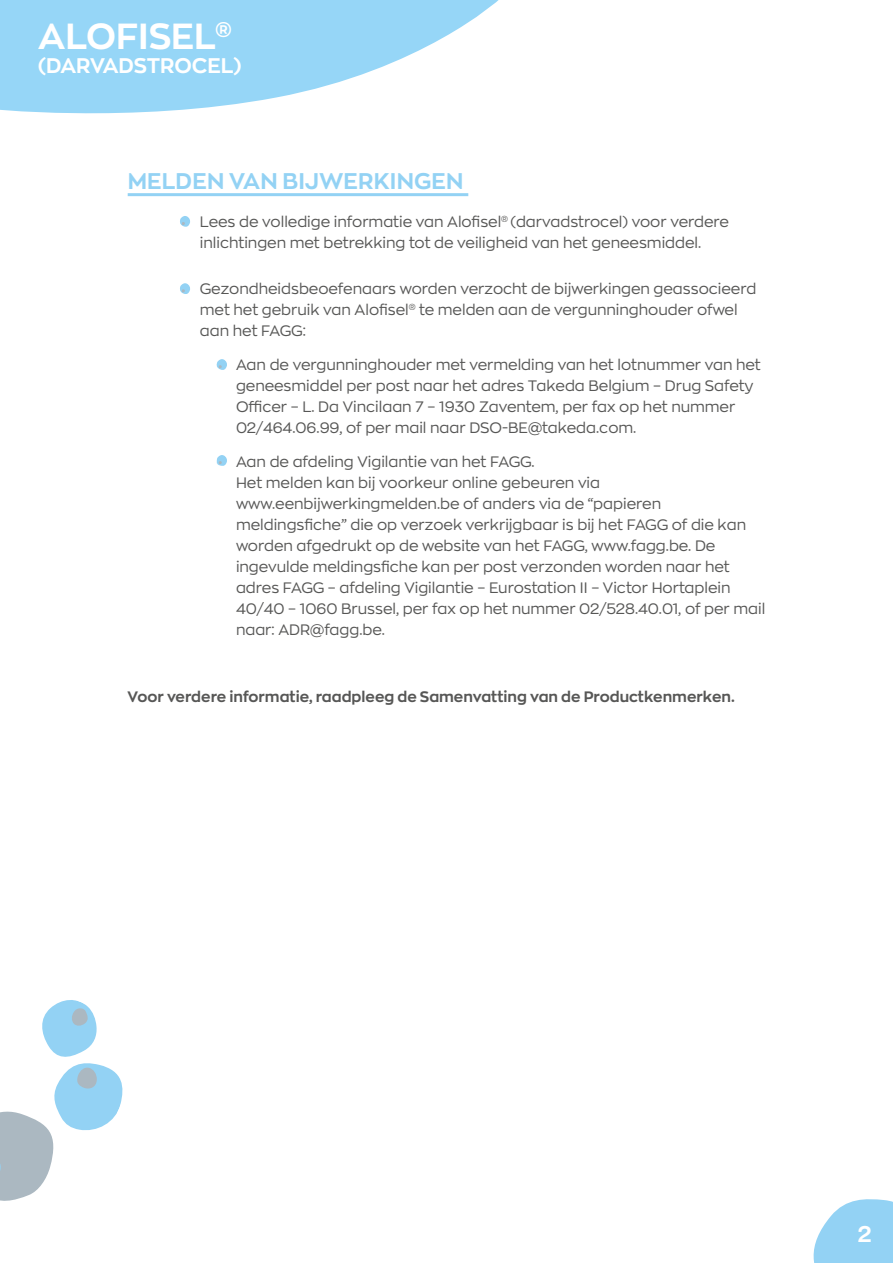
<style>
.page{position:relative;width:893px;height:1263px;background:#fff}
.page>*{position:absolute;margin:0;border:0;box-sizing:border-box;transform-origin:0 0}
.t1{font:700 36px "Zona Pro";color:#fff}
.t2{font:700 22.5px "Zona Pro";letter-spacing:.01em;color:#93d2f4}
.t3{font:700 22.5px "Zona Pro";color:#fff}
.t4{font:700 21px "Zona Pro";color:#fff}
.t5{font:15px/21px "Zona Pro";color:#575756}
.t6{font:700 15px "Zona Pro";color:#575756}
.s1{font-size:30px;color:#96d6f7}
</style>
<div class="page">
<svg style="left:0;top:1000px;width:123px;height:201px"></svg>
<svg style="left:0;top:0;width:499px;height:114px;fill:#96d6f7"></svg>
<svg style="left:813px;top:1199px;width:80px;height:64px;background:#a3d8f5"></svg>
<hr style="left:128px;top:193px;width:340px;height:3px;background:#93d2f4">
<svg style="left:180px;top:216px;width:10px;height:11px"></svg>
<svg style="left:180px;top:283px;width:10px;height:11px"></svg>
<svg style="left:216px;top:359px;width:11px;height:11px"></svg>
<svg style="left:216px;top:455px;width:11px;height:11px"></svg>
<h1 class="t1" style="left:38px;top:12px;width:195px">ALOFISEL<sup>®</sup></h1>
<h3 class="t4" style="left:38px;top:52px;width:205px">(DARVADSTROCEL)</h3>
<h2 class="t2" style="left:128px;top:166px;width:337px">MELDEN VAN BIJWERKINGEN</h2>
<p class="t5" style="left:179px;top:210px;width:552px;text-align:center"><span class="s1">•</span> Lees de volledige informatie van Alofisel<sup>®</sup> (darvadstrocel) voor verdere inlichtingen met betrekking tot de veiligheid van het geneesmiddel.</p>
<p class="t5" style="left:200px;top:278px;width:558px;text-indent:-21px"><span class="s1">•</span> Gezondheidsbeoefenaars worden verzocht de bijwerkingen geassocieerd met het gebruik van Alofisel<sup>®</sup> te melden aan de vergunninghouder ofwel aan het FAGG:</p>
<p class="t5" style="left:236px;top:354px;width:526px;text-indent:-21px"><span class="s1">•</span> Aan de vergunninghouder met vermelding van het lotnummer van het geneesmiddel per post naar het adres Takeda Belgium – Drug Safety Officer – L. Da Vincilaan 7 – 1930 Zaventem, per fax op het nummer 02/464.06.99, of per mail naar DSO-BE@takeda.com.</p>
<p class="t5" style="left:236px;top:450px;width:531px;text-indent:-21px"><span class="s1">•</span> Aan de afdeling Vigilantie van het FAGG.<br>Het melden kan bij voorkeur online gebeuren via www.eenbijwerkingmelden.be of anders via de “papieren meldingsfiche” die op verzoek verkrijgbaar is bij het FAGG of die kan worden afgedrukt op de website van het FAGG, www.fagg.be. De ingevulde meldingsfiche kan per post verzonden worden naar het adres FAGG – afdeling Vigilantie – Eurostation II – Victor Hortaplein 40/40 – 1060 Brussel, per fax op het nummer 02/528.40.01, of per mail naar: ADR@fagg.be.</p>
<p class="t6" style="left:128px;top:687px;width:609px">Voor verdere informatie, raadpleeg de Samenvatting van de Productkenmerken.</p>
<h2 class="t3" style="left:858px;top:1220px;width:15px">2</h2>
</div>
